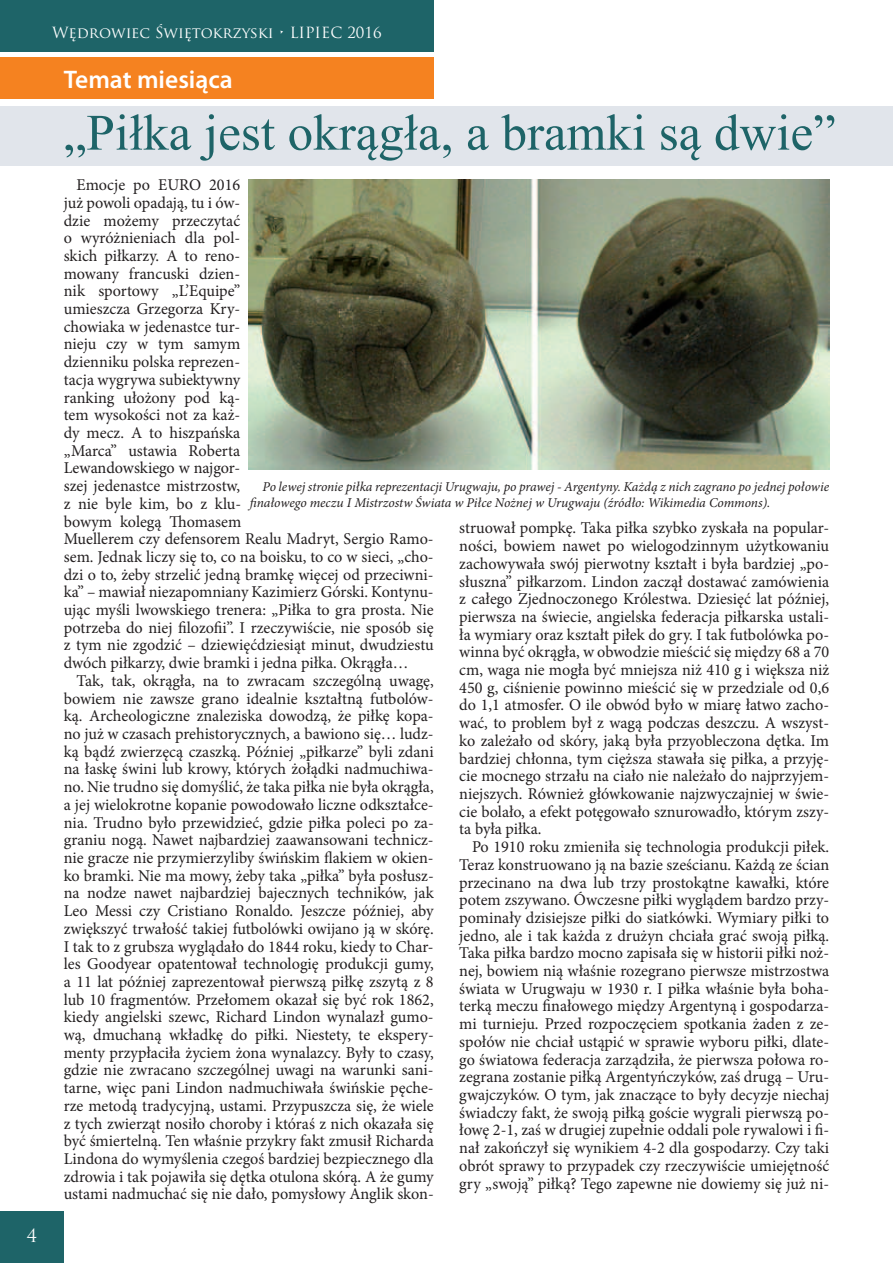
<style>
.page{position:relative;width:893px;height:1263px;background:#fff}
.page>*{position:absolute;margin:0;border:0;box-sizing:border-box;transform-origin:0 0}
.t1{font:51px "Times New Roman";color:#1e6468}
.t2{font:600 25.5px "Myriad Pro";color:#fff}
.t3{font:18px "Trajan Pro";color:#fff}
.t4{font:16.5px/17.7px "Minion Pro";color:#231f20;text-align:justify}
.t5{font:15px "Trajan Pro";color:#fff}
.t6{font:italic 13.5px/15.8px "Minion Pro";letter-spacing:-.005em;color:#231f20}
</style>
<div class="page">
<div style="left:0;top:0;width:434px;height:51px;background:#1e6468"></div>
<div style="left:0;top:1212px;width:64px;height:51px;background:#1e6468"></div>
<div style="left:0;top:106px;width:893px;height:59px;background:#e1e5eb"></div>
<div style="left:0;top:58px;width:434px;height:41px;background:#f58220"></div>
<img style="left:249px;top:180px;width:580px;height:290px">
<p class="t3" style="left:27px;top:1224px;width:12px">4</p>
<p class="t5" style="left:52px;top:23px;width:331px">Wędrowiec Świętokrzyski • LIPIEC 2016</p>
<h2 class="t2" style="left:64px;top:63px;width:171px">Temat miesiąca</h2>
<h1 class="t1" style="left:64px;top:98px;width:773px">„Piłka jest okrągła, a bramki są dwie”</h1>
<p class="t4" style="left:64px;top:176px;width:371px;text-align:left;text-indent:13px">Emocje po EURO 2016<br>już powoli opadają, tu i ów-<br>dzie możemy przeczytać<br>o wyróżnieniach dla pol-<br>skich piłkarzy. A to reno-<br>mowany francuski dzien-<br>nik sportowy „L’Equipe”<br>umieszcza Grzegorza Kry-<br>chowiaka w jedenastce tur-<br>nieju czy w tym samym<br>dzienniku polska reprezen-<br>tacja wygrywa subiektywny<br>ranking ułożony pod ką-<br>tem wysokości not za każ-<br>dy mecz. A to hiszpańska<br>„Marca” ustawia Roberta<br>Lewandowskiego w najgor-<br>szej jedenastce mistrzostw,<br>z nie byle kim, bo z klu-<br>bowym kolegą Thomasem<br>Muellerem czy defensorem Realu Madryt, Sergio Ramo&shy;sem. Jednak liczy się to, co na boisku, to co w sieci, „cho&shy;dzi o to, żeby strzelić jedną bramkę więcej od przeciwni&shy;ka” – mawiał niezapomniany Kazimierz Górski. Kontynu&shy;ując myśli lwowskiego trenera: „Piłka to gra prosta. Nie potrzeba do niej filozofii”. I rzeczywiście, nie sposób się z tym nie zgodzić – dziewięćdziesiąt minut, dwudziestu dwóch piłkarzy, dwie bramki i jedna piłka. Okrągła…</p>
<p class="t4" style="left:64px;top:672px;width:371px;text-indent:13px">Tak, tak, okrągła, na to zwracam szczególną uwagę, bowiem nie zawsze grano idealnie kształtną futbolów&shy;ką. Archeologiczne znaleziska dowodzą, że piłkę kopa&shy;no już w czasach prehistorycznych, a bawiono się… ludz&shy;ką bądź zwierzęcą czaszką. Później „piłkarze” byli zdani na łaskę świni lub krowy, których żołądki nadmuchiwa&shy;no. Nie trudno się domyślić, że taka piłka nie była okrągła, a jej wielokrotne kopanie powodowało liczne odkształce&shy;nia. Trudno było przewidzieć, gdzie piłka poleci po za&shy;graniu nogą. Nawet najbardziej zaawansowani technicz&shy;nie gracze nie przymierzyliby świńskim flakiem w okien&shy;ko bramki. Nie ma mowy, żeby taka „piłka” była posłusz&shy;na nodze nawet najbardziej bajecznych techników, jak Leo Messi czy Cristiano Ronaldo. Jeszcze później, aby zwiększyć trwałość takiej futbolówki owijano ją w skórę.<br>I tak to z grubsza wyglądało do 1844 roku, kiedy to Char&shy;les Goodyear opatentował technologię produkcji gumy, a 11 lat później zaprezentował pierwszą piłkę zszytą z 8 lub 10 fragmentów. Przełomem okazał się być rok 1862, kiedy angielski szewc, Richard Lindon wynalazł gumo&shy;wą, dmuchaną wkładkę do piłki. Niestety, te ekspery&shy;menty przypłaciła życiem żona wynalazcy. Były to czasy, gdzie nie zwracano szczególnej uwagi na warunki sani&shy;tarne, więc pani Lindon nadmuchiwała świńskie pęche&shy;rze metodą tradycyjną, ustami. Przypuszcza się, że wiele z tych zwierząt nosiło choroby i któraś z nich okazała się być śmiertelną. Ten właśnie przykry fakt zmusił Richarda Lindona do wymyślenia czegoś bardziej bezpiecznego dla zdrowia i tak pojawiła się dętka otulona skórą. A że gumy ustami nadmuchać się nie dało, pomysłowy Anglik skon-</p>
<p class="t6" style="left:250px;top:479px;width:581px;text-indent:13px">Po lewej stronie piłka reprezentacji Urugwaju, po prawej - Argentyny. Każdą z nich zagrano po jednej połowie finałowego meczu I Mistrzostw Świata w Piłce Nożnej w Urugwaju (źródło: Wikimedia Commons).</p>
<p class="t4" style="left:459px;top:519px;width:371px">struował pompkę. Taka piłka szybko zyskała na popular&shy;ności, bowiem nawet po wielogodzinnym użytkowaniu zachowywała swój pierwotny kształt i była bardziej „po&shy;słuszna” piłkarzom. Lindon zaczął dostawać zamówienia z całego Zjednoczonego Królestwa. Dziesięć lat później, pierwsza na świecie, angielska federacja piłkarska ustali&shy;ła wymiary oraz kształt piłek do gry. I tak futbolówka po&shy;winna być okrągła, w obwodzie mieścić się między 68 a 70 cm, waga nie mogła być mniejsza niż 410 g i większa niż 450 g, ciśnienie powinno mieścić się w przedziale od 0,6 do 1,1 atmosfer. O ile obwód było w miarę łatwo zacho&shy;wać, to problem był z wagą podczas deszczu. A wszyst&shy;ko zależało od skóry, jaką była przyobleczona dętka. Im bardziej chłonna, tym cięższa stawała się piłka, a przyję&shy;cie mocnego strzału na ciało nie należało do najprzyjem&shy;niejszych. Również główkowanie najzwyczajniej w świe&shy;cie bolało, a efekt potęgowało sznurowadło, którym zszy&shy;ta była piłka.</p>
<p class="t4" style="left:459px;top:838px;width:371px;text-indent:13px">Po 1910 roku zmieniła się technologia produkcji piłek.<br>Teraz konstruowano ją na bazie sześcianu. Każdą ze ścian przecinano na dwa lub trzy prostokątne kawałki, które potem zszywano. Ówczesne piłki wyglądem bardzo przy&shy;pominały dzisiejsze piłki do siatkówki. Wymiary piłki to jedno, ale i tak każda z drużyn chciała grać swoją piłką.<br>Taka piłka bardzo mocno zapisała się w historii piłki noż&shy;nej, bowiem nią właśnie rozegrano pierwsze mistrzostwa świata w Urugwaju w 1930 r. I piłka właśnie była boha&shy;terką meczu finałowego między Argentyną i gospodarza&shy;mi turnieju. Przed rozpoczęciem spotkania żaden z ze&shy;społów nie chciał ustąpić w sprawie wyboru piłki, dlate&shy;go światowa federacja zarządziła, że pierwsza połowa ro&shy;zegrana zostanie piłką Argentyńczyków, zaś drugą – Uru&shy;gwajczyków. O tym, jak znaczące to były decyzje niechaj świadczy fakt, że swoją piłką goście wygrali pierwszą po&shy;łowę 2-1, zaś w drugiej zupełnie oddali pole rywalowi i fi&shy;nał zakończył się wynikiem 4-2 dla gospodarzy. Czy taki obrót sprawy to przypadek czy rzeczywiście umiejętność gry „swoją” piłką? Tego zapewne nie dowiemy się już ni-</p>
</div>
